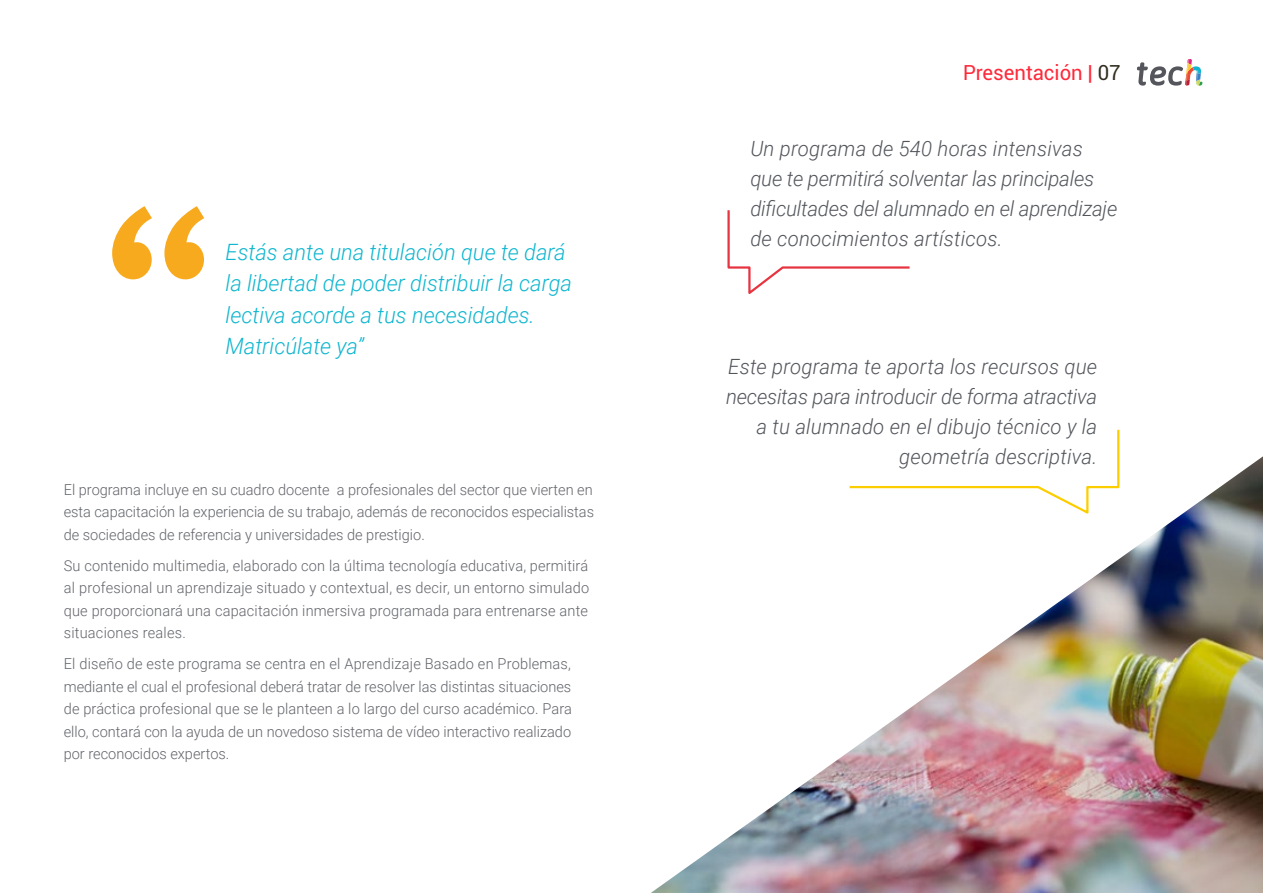
<style>
.page{position:relative;width:1263px;height:893px;background:#fff}
.page>*{position:absolute;margin:0;border:0;box-sizing:border-box;transform-origin:0 0}
.t1{font:italic 300 22.5px/31.5px "Roboto";color:#0fb6cf}
.t2{font:italic 300 21px/30px "Roboto";letter-spacing:-.01em;color:#52555b}
.t3{font:italic 300 21px/30px "Roboto";letter-spacing:.01em;color:#52555b;text-align:right}
.t4{font:21px "Roboto";color:#ff293a}
.t5{font:300 15px/22.5px "Roboto";color:#61646a;text-align:justify}
.s1{color:#312e20}
</style>
<div class="page">
<svg style="left:112px;top:206px;width:92px;height:73px"></svg>
<img style="left:651px;top:456px;width:612px;height:437px">
<svg style="left:727px;top:210px;width:183px;height:84px"></svg>
<svg style="left:847px;top:429px;width:273px;height:87px"></svg>
<svg style="left:1137px;top:59px;width:65px;height:27px"></svg>
<h1 class="t1" style="left:226px;top:235px;width:348px">Estás ante una titulación que te dará la libertad de poder distribuir la carga lectiva acorde a tus necesidades.<br>Matricúlate ya”</h1>
<p class="t5" style="left:64px;top:478px;width:532px">El programa incluye en su cuadro docente a profesionales del sector que vierten en esta capacitación la experiencia de su trabajo, además de reconocidos especialistas de sociedades de referencia y universidades de prestigio.</p>
<p class="t5" style="left:64px;top:554px;width:527px">Su contenido multimedia, elaborado con la última tecnología educativa, permitirá al profesional un aprendizaje situado y contextual, es decir, un entorno simulado que proporcionará una capacitación inmersiva programada para entrenarse ante situaciones reales.</p>
<p class="t5" style="left:64px;top:652px;width:510px">El diseño de este programa se centra en el Aprendizaje Basado en Problemas, mediante el cual el profesional deberá tratar de resolver las distintas situaciones de práctica profesional que se le planteen a lo largo del curso académico. Para ello, contará con la ayuda de un novedoso sistema de vídeo interactivo realizado por reconocidos expertos.</p>
<h2 class="t4" style="left:963px;top:57px;width:159px">Presentación | <span class="s1">07</span></h2>
<h2 class="t2" style="left:750px;top:133px;width:368px">Un programa de 540 horas intensivas que te permitirá solventar las principales dificultades del alumnado en el aprendizaje de conocimientos artísticos.</h2>
<h2 class="t3" style="left:726px;top:350px;width:373px">Este programa te aporta los recursos que necesitas para introducir de forma atractiva a tu alumnado en el dibujo técnico y la geometría descriptiva.</h2>
</div>
